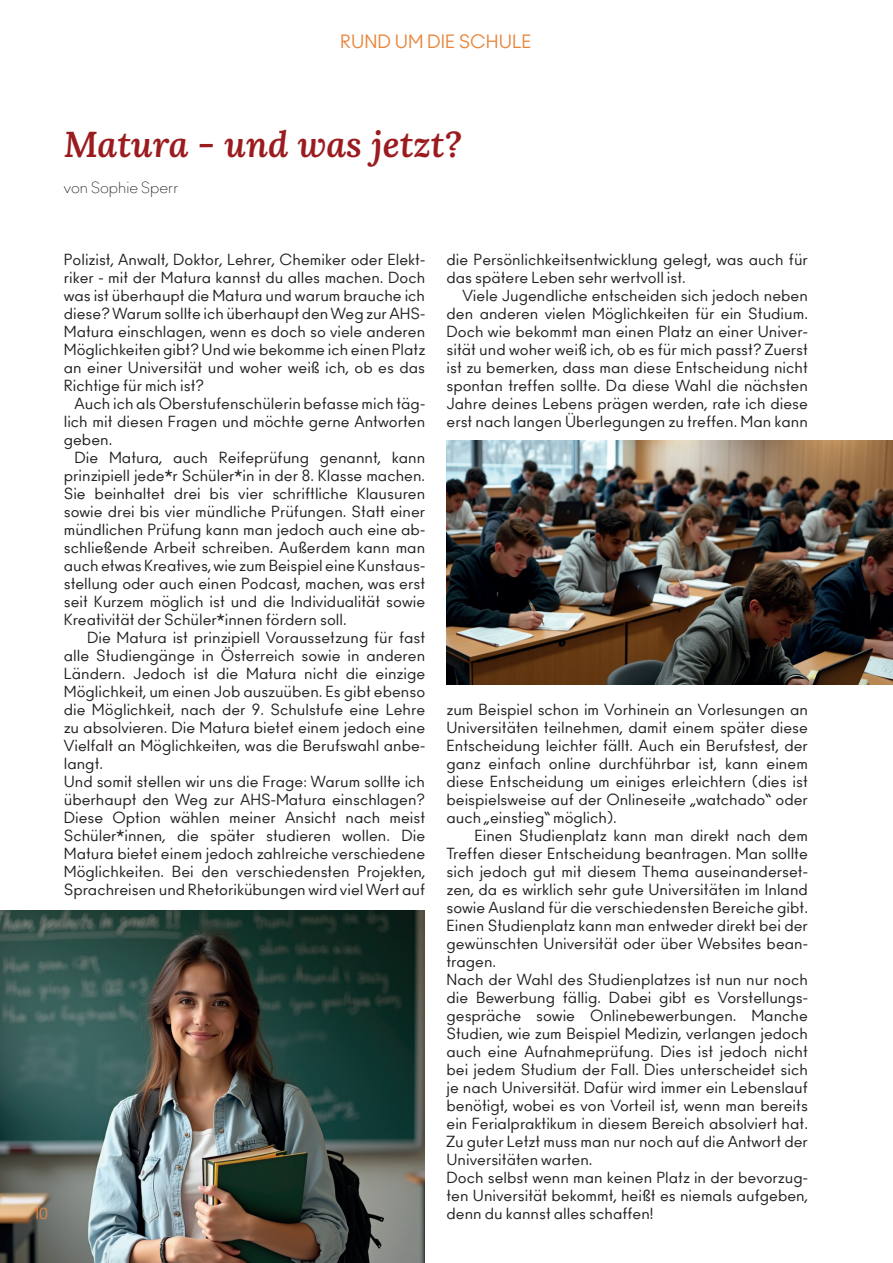
<style>
.page{position:relative;width:893px;height:1263px;background:#fff}
.page>*{position:absolute;margin:0;border:0;box-sizing:border-box;transform-origin:0 0}
.t1{font:italic 600 36px "Lora";color:#9b1b1f}
.t2{font:18px "Ano";color:#e9853b}
.t3{font:15px/18px "Ano";color:#231f20;text-align:justify}
.t4{font:15px "Ano Half";color:#231f20}
.t5{font:15px "Ano";color:#e9853b}
</style>
<div class="page">
<img style="left:0;top:911px;width:425px;height:352px">
<img style="left:446px;top:440px;width:447px;height:245px">
<p class="t2" style="left:340px;top:31px;width:193px">RUND UM DIE SCHULE</p>
<h1 class="t1" style="left:64px;top:118px;width:400px">Matura - und was jetzt?</h1>
<p class="t4" style="left:64px;top:179px;width:116px">von Sophie Sperr</p>
<p class="t3" style="left:64px;top:251px;width:363px">Polizist, Anwalt, Doktor, Lehrer, Chemiker oder Elekt&shy;riker - mit der Matura kannst du alles machen. Doch was ist überhaupt die Matura und warum brauche ich diese? Warum sollte ich überhaupt den Weg zur AHS-Matura einschlagen, wenn es doch so viele anderen Möglichkeiten gibt? Und wie bekomme ich einen Platz an einer Universität und woher weiß ich, ob es das Richtige für mich ist?</p>
<p class="t3" style="left:64px;top:395px;width:363px;text-indent:11px">Auch ich als Oberstufenschülerin befasse mich täg&shy;lich mit diesen Fragen und möchte gerne Antworten geben.</p>
<p class="t3" style="left:64px;top:449px;width:363px;text-indent:11px">Die Matura, auch Reifeprüfung genannt, kann prinzipiell jede*r Schüler*in in der 8. Klasse machen.<br>Sie beinhaltet drei bis vier schriftliche Klausuren sowie drei bis vier mündliche Prüfungen. Statt einer mündlichen Prüfung kann man jedoch auch eine ab&shy;schließende Arbeit schreiben. Außerdem kann man auch etwas Kreatives, wie zum Beispiel eine Kunstaus&shy;stellung oder auch einen Podcast, machen, was erst seit Kurzem möglich ist und die Individualität sowie Kreativität der Schüler*innen fördern soll.</p>
<p class="t3" style="left:64px;top:629px;width:363px;text-align:left;text-indent:23px">Die Matura ist prinzipiell Voraussetzung für fast alle Studiengänge in Österreich sowie in anderen Ländern. Jedoch ist die Matura nicht die einzige Möglichkeit, um einen Job auszuüben. Es gibt ebenso die Möglichkeit, nach der 9. Schulstufe eine Lehre zu absolvieren. Die Matura bietet einem jedoch eine Vielfalt an Möglichkeiten, was die Berufswahl anbe&shy;langt.<br>Und somit stellen wir uns die Frage: Warum sollte ich überhaupt den Weg zur AHS-Matura einschlagen?<br>Diese Option wählen meiner Ansicht nach meist Schüler*innen, die später studieren wollen. Die Matura bietet einem jedoch zahlreiche verschiedene Möglichkeiten. Bei den verschiedensten Projekten, Sprachreisen und Rhetorikübungen wird viel Wert auf</p>
<p class="t5" style="left:33px;top:1204px;width:17px">10</p>
<p class="t3" style="left:446px;top:251px;width:363px">die Persönlichkeitsentwicklung gelegt, was auch für das spätere Leben sehr wertvoll ist.</p>
<p class="t3" style="left:446px;top:287px;width:363px;text-indent:16px">Viele Jugendliche entscheiden sich jedoch neben den anderen vielen Möglichkeiten für ein Studium.<br>Doch wie bekommt man einen Platz an einer Univer&shy;sität und woher weiß ich, ob es für mich passt? Zuerst ist zu bemerken, dass man diese Entscheidung nicht spontan treffen sollte. Da diese Wahl die nächsten Jahre deines Lebens prägen werden, rate ich diese erst nach langen Überlegungen zu treffen. Man kann</p>
<p class="t3" style="left:446px;top:701px;width:363px">zum Beispiel schon im Vorhinein an Vorlesungen an Universitäten teilnehmen, damit einem später diese Entscheidung leichter fällt. Auch ein Berufstest, der ganz einfach online durchführbar ist, kann einem diese Entscheidung um einiges erleichtern (dies ist beispielsweise auf der Onlineseite „watchado“ oder auch „einstieg“ möglich).</p>
<p class="t3" style="left:446px;top:827px;width:363px;text-align:left;text-indent:28px">Einen Studienplatz kann man direkt nach dem Treffen dieser Entscheidung beantragen. Man sollte sich jedoch gut mit diesem Thema auseinanderset&shy;zen, da es wirklich sehr gute Universitäten im Inland sowie Ausland für die verschiedensten Bereiche gibt.<br>Einen Studienplatz kann man entweder direkt bei der gewünschten Universität oder über Websites bean&shy;tragen.<br>Nach der Wahl des Studienplatzes ist nun nur noch die Bewerbung fällig. Dabei gibt es Vorstellungs&shy;gespräche sowie Onlinebewerbungen. Manche Studien, wie zum Beispiel Medizin, verlangen jedoch auch eine Aufnahmeprüfung. Dies ist jedoch nicht bei jedem Studium der Fall. Dies unterscheidet sich je nach Universität. Dafür wird immer ein Lebenslauf benötigt, wobei es von Vorteil ist, wenn man bereits ein Ferialpraktikum in diesem Bereich absolviert hat.<br>Zu guter Letzt muss man nur noch auf die Antwort der Universitäten warten.<br>Doch selbst wenn man keinen Platz in der bevorzug&shy;ten Universität bekommt, heißt es niemals aufgeben, denn du kannst alles schaffen!</p>
</div>
